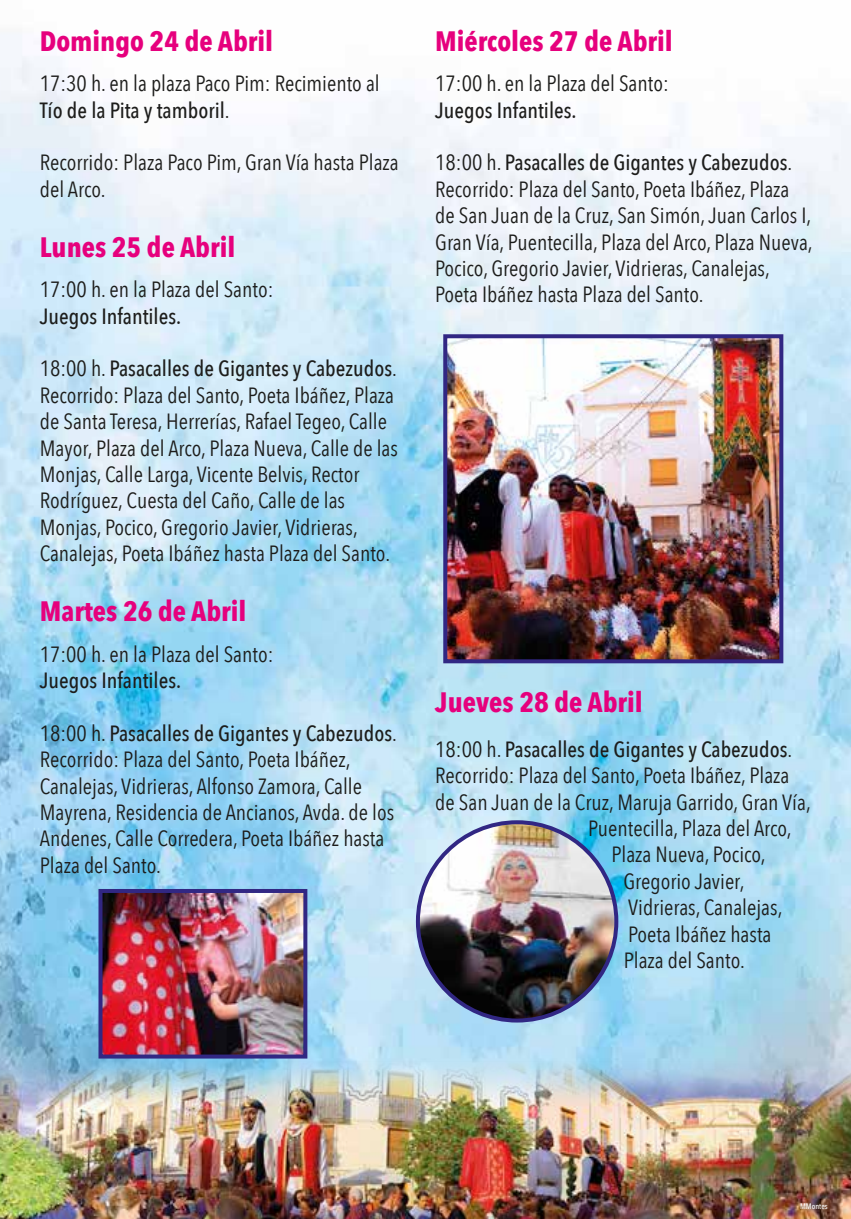
<style>
.page{position:relative;width:851px;height:1219px;background:#fff}
.page>*{position:absolute;margin:0;border:0;box-sizing:border-box;transform-origin:0 0}
.t1{font:700 28px "Avenir Next Condensed";color:#e6007d}
.t2{font:22px/26.4px "Avenir Next Condensed";color:#1d1d1b}
.t3{font:500 22px "Avenir Next Condensed";color:#1d1d1b}
.t4{font:500 8px "Avenir Next Condensed";color:#fff}
.s1{font-weight:500}
.s2{font-weight:400}
</style>
<div class="page">
<img style="left:0;top:33px;width:850px;height:1005px">
<img style="left:0;top:1038px;width:850px;height:181px">
<img style="left:448px;top:339px;width:330px;height:319px">
<div style="left:443px;top:334px;width:340px;height:329px;border:4px solid #312783"></div>
<img style="left:418px;top:822px;width:198px;height:198px;border-radius:99px">
<div style="left:416px;top:820px;width:202px;height:202px;border:4px solid #312783;border-radius:50%"></div>
<img style="left:103px;top:894px;width:199px;height:159px">
<div style="left:98px;top:889px;width:209px;height:169px;border:4px solid #312783"></div>
<p class="t1" style="left:40px;top:24px;width:235px">Domingo 24 de Abril</p>
<p class="t2" style="left:40px;top:69px;width:341px">17:30 h. en la plaza Paco Pim: Recimiento al<br><span class="s1">Tío de la Pita y tamboril</span>.</p>
<p class="t2" style="left:40px;top:148px;width:360px">Recorrido: Plaza Paco Pim, Gran Vía hasta Plaza del Arco.</p>
<p class="t1" style="left:40px;top:230px;width:197px">Lunes 25 de Abril</p>
<p class="t2" style="left:40px;top:275px;width:235px">17:00 h. en la Plaza del Santo:</p>
<p class="t3" style="left:40px;top:303px;width:143px">Juegos Infantiles.</p>
<p class="t2" style="left:40px;top:354px;width:359px">18:00 h. <span class="s1">Pasacalles de Gigantes y Cabezudos</span>.<br>Recorrido: Plaza del Santo, Poeta Ibáñez, Plaza de Santa Teresa, Herrerías, Rafael Tegeo, Calle Mayor, Plaza del Arco, Plaza Nueva, Calle de las Monjas, Calle Larga, Vicente Belvis, Rector Rodríguez, Cuesta del Caño, Calle de las Monjas, Pocico, Gregorio Javier, Vidrieras, Canalejas, Poeta Ibáñez hasta Plaza del Santo.</p>
<p class="t1" style="left:40px;top:594px;width:208px">Martes 26 de Abril</p>
<p class="t2" style="left:40px;top:640px;width:235px">17:00 h. en la Plaza del Santo:</p>
<p class="t3" style="left:40px;top:667px;width:143px">Juegos Infantiles.</p>
<p class="t2" style="left:40px;top:719px;width:358px">18:00 h. <span class="s1">Pasacalles de Gigantes y Cabezudos</span>.<br>Recorrido: Plaza del Santo, Poeta Ibáñez, Canalejas, Vidrieras, Alfonso Zamora, Calle Mayrena, Residencia de Ancianos, Avda. de los Andenes, Calle Corredera, Poeta Ibáñez hasta Plaza del Santo.</p>
<p class="t1" style="left:435px;top:24px;width:239px">Miércoles 27 de Abril</p>
<p class="t2" style="left:435px;top:69px;width:235px">17:00 h. en la Plaza del Santo:</p>
<p class="t3" style="left:435px;top:97px;width:143px">Juegos Infantiles.</p>
<p class="t2" style="left:435px;top:148px;width:379px">18:00 h. <span class="s1">Pasacalles de Gigantes y Cabezudos</span>.<br>Recorrido: Plaza del Santo, Poeta Ibáñez, Plaza de San Juan de la Cruz, San Simón, Juan Carlos I, Gran Vía, Puentecilla, Plaza del Arco, Plaza Nueva, Pocico, Gregorio Javier, Vidrieras, Canalejas, Poeta Ibáñez hasta Plaza del Santo.</p>
<p class="t1" style="left:435px;top:685px;width:209px">Jueves 28 de Abril</p>
<p class="t3" style="left:435px;top:736px;width:358px"><span class="s2">18:00 h.</span> Pasacalles de Gigantes y Cabezudos<span class="s2">.</span></p>
<p class="t2" style="left:435px;top:761px;width:356px">Recorrido: Plaza del Santo, Poeta Ibáñez, Plaza</p>
<p class="t2" style="left:435px;top:788px;width:377px">de San Juan de la Cruz, Maruja Garrido, Gran Vía,</p>
<p class="t2" style="left:588px;top:814px;width:205px">Puentecilla, Plaza del Arco,</p>
<p class="t2" style="left:611px;top:840px;width:156px">Plaza Nueva, Pocico,</p>
<p class="t2" style="left:623px;top:867px;width:123px">Gregorio Javier,</p>
<p class="t2" style="left:628px;top:893px;width:156px">Vidrieras, Canalejas,</p>
<p class="t2" style="left:628px;top:920px;width:145px">Poeta Ibáñez hasta</p>
<p class="t2" style="left:623px;top:946px;width:123px">Plaza del Santo.</p>
<p class="t4" style="left:800px;top:1201px;width:29px">MMontes</p>
</div>
